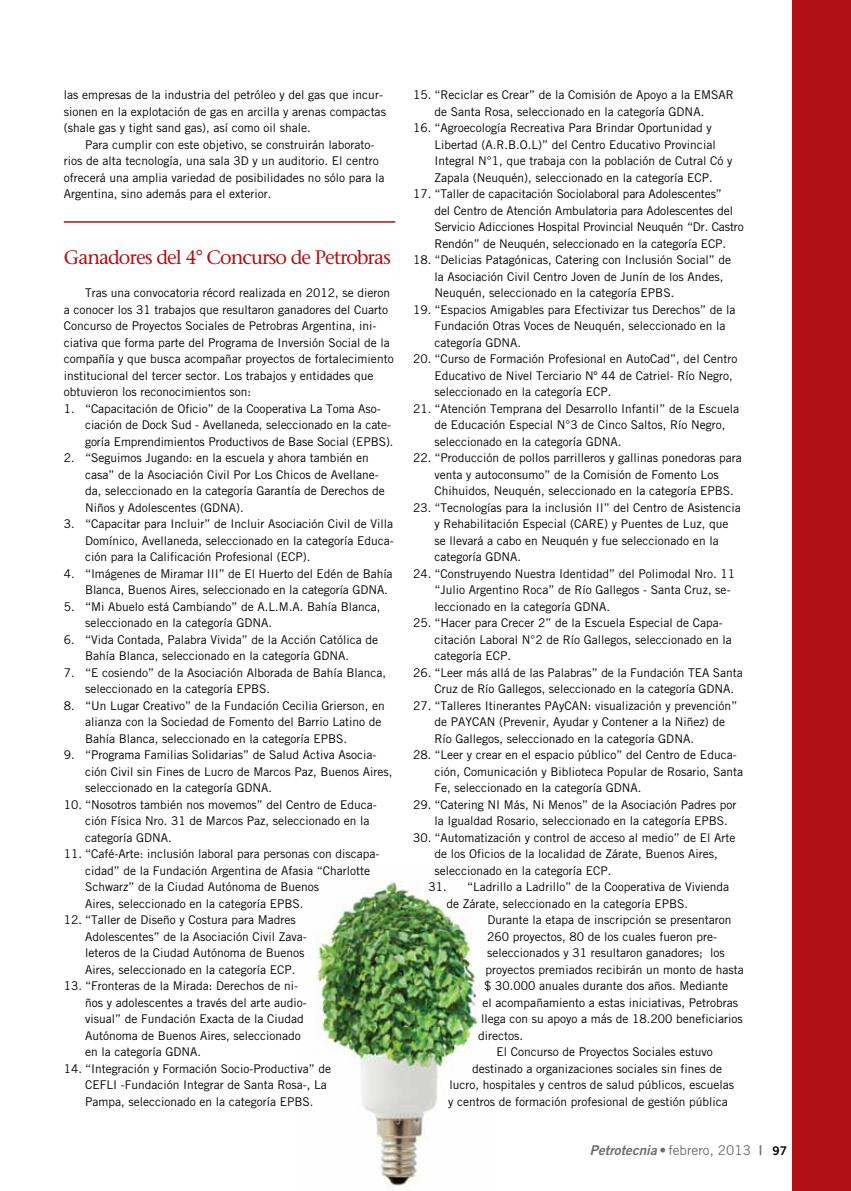
<style>
.page{position:relative;width:851px;height:1191px;background:#fff}
.page>*{position:absolute;margin:0;border:0;box-sizing:border-box;transform-origin:0 0}
.t1{font:19.5px "Stone Serif";letter-spacing:-.05em;color:#b11116}
.t2{font:13.5px "Trade Gothic";color:#6d6e71}
.t3{font:12px/16.5px "Trade Gothic";color:#000}
.s1{font-family:"Trade Gothic Bold Two";font-style:italic}
.s2{font-family:"Trade Gothic Bold Two"}
.s3{font-family:"Trade Gothic Bold Two";font-size:12px;color:#000}
</style>
<div class="page">
<div style="left:792px;top:0;width:58px;height:1191px;background:#b11116"></div>
<img style="left:315px;top:881px;width:173px;height:310px">
<hr style="left:64px;top:221px;width:331px;height:2px;background:#b11116">
<p class="t3" style="left:64px;top:86px;width:323px">las empresas de la industria del petróleo y del gas que incur&shy;sionen en la explotación de gas en arcilla y arenas compactas (shale gas y tight sand gas), así como oil shale.</p>
<p class="t3" style="left:64px;top:136px;width:322px;text-indent:21px">Para cumplir con este objetivo, se construirán laborato&shy;rios de alta tecnología, una sala 3D y un auditorio. El centro ofrecerá una amplia variedad de posibilidades no sólo para la Argentina, sino además para el exterior.</p>
<h1 class="t1" style="left:64px;top:245px;width:328px">Ganadores del 4° Concurso de Petrobras</h1>
<p class="t3" style="left:64px;top:284px;width:331px;text-indent:21px">Tras una convocatoria récord realizada en 2012, se dieron a conocer los 31 trabajos que resultaron ganadores del Cuarto Concurso de Proyectos Sociales de Petrobras Argentina, ini&shy;ciativa que forma parte del Programa de Inversión Social de la compañía y que busca acompañar proyectos de fortalecimiento institucional del tercer sector. Los trabajos y entidades que obtuvieron los reconocimientos son:</p>
<p class="t3" style="left:85px;top:400px;width:310px;text-indent:-21px">1. “Capacitación de Oficio” de la Cooperativa La Toma Aso&shy;ciación de Dock Sud - Avellaneda, seleccionado en la cate&shy;goría Emprendimientos Productivos de Base Social (EPBS).</p>
<p class="t3" style="left:85px;top:449px;width:301px;text-indent:-21px">2. “Seguimos Jugando: en la escuela y ahora también en casa” de la Asociación Civil Por Los Chicos de Avellane&shy;da, seleccionado en la categoría Garantía de Derechos de Niños y Adolescentes (GDNA).</p>
<p class="t3" style="left:85px;top:515px;width:310px;text-align:justify;text-indent:-21px">3. “Capacitar para Incluir” de Incluir Asociación Civil de Villa Domínico, Avellaneda, seleccionado en la categoría Educa&shy;ción para la Calificación Profesional (ECP).</p>
<p class="t3" style="left:85px;top:565px;width:309px;text-indent:-21px">4. “Imágenes de Miramar III” de El Huerto del Edén de Bahía<br>Blanca, Buenos Aires, seleccionado en la categoría GDNA.</p>
<p class="t3" style="left:85px;top:598px;width:297px;text-indent:-21px">5. “Mi Abuelo está Cambiando” de A.L.M.A. Bahía Blanca, seleccionado en la categoría GDNA.</p>
<p class="t3" style="left:85px;top:631px;width:294px;text-indent:-21px">6. “Vida Contada, Palabra Vivida” de la Acción Católica de<br>Bahía Blanca, seleccionado en la categoría GDNA.</p>
<p class="t3" style="left:85px;top:664px;width:302px;text-indent:-21px">7. “E cosiendo” de la Asociación Alborada de Bahía Blanca, seleccionado en la categoría EPBS.</p>
<p class="t3" style="left:85px;top:697px;width:301px;text-indent:-21px">8. “Un Lugar Creativo” de la Fundación Cecilia Grierson, en alianza con la Sociedad de Fomento del Barrio Latino de<br>Bahía Blanca, seleccionado en la categoría EPBS.</p>
<p class="t3" style="left:85px;top:746px;width:309px;text-indent:-21px">9. “Programa Familias Solidarias” de Salud Activa Asocia&shy;ción Civil sin Fines de Lucro de Marcos Paz, Buenos Aires, seleccionado en la categoría GDNA.</p>
<p class="t3" style="left:85px;top:796px;width:293px;text-indent:-21px">10. “Nosotros también nos movemos” del Centro de Educa&shy;ción Física Nro. 31 de Marcos Paz, seleccionado en la categoría GDNA.</p>
<p class="t3" style="left:85px;top:845px;width:296px;text-indent:-21px">11. “Café-Arte: inclusión laboral para personas con discapa&shy;cidad” de la Fundación Argentina de Afasia “Charlotte Schwarz” de la Ciudad Autónoma de Buenos<br>Aires, seleccionado en la categoría EPBS.</p>
<p class="t3" style="left:85px;top:911px;width:223px;text-indent:-21px">12. “Taller de Diseño y Costura para Madres Adolescentes” de la Asociación Civil Zava&shy;leteros de la Ciudad Autónoma de Buenos Aires, seleccionado en la categoría ECP.</p>
<p class="t3" style="left:85px;top:977px;width:223px;text-indent:-21px">13. “Fronteras de la Mirada: Derechos de ni&shy;ños y adolescentes a través del arte audio&shy;visual” de Fundación Exacta de la Ciudad Autónoma de Buenos Aires, seleccionado en la categoría GDNA.</p>
<p class="t3" style="left:85px;top:1060px;width:247px;text-indent:-21px">14. “Integración y Formación Socio-Productiva” de<br>CEFLI -Fundación Integrar de Santa Rosa-, La<br>Pampa, seleccionado en la categoría EPBS.</p>
<p class="t3" style="left:434px;top:86px;width:301px;text-indent:-21px">15. “Reciclar es Crear” de la Comisión de Apoyo a la EMSAR de Santa Rosa, seleccionado en la categoría GDNA.</p>
<p class="t3" style="left:434px;top:119px;width:299px;text-indent:-21px">16. “Agroecología Recreativa Para Brindar Oportunidad y Libertad (A.R.B.O.L)” del Centro Educativo Provincial Integral N°1, que trabaja con la población de Cutral Có y Zapala (Neuquén), seleccionado en la categoría ECP.</p>
<p class="t3" style="left:434px;top:185px;width:311px;text-indent:-21px">17. “Taller de capacitación Sociolaboral para Adolescentes”<br>del Centro de Atención Ambulatoria para Adolescentes del Servicio Adicciones Hospital Provincial Neuquén “Dr. Castro Rendón” de Neuquén, seleccionado en la categoría ECP.</p>
<p class="t3" style="left:434px;top:251px;width:298px;text-indent:-21px">18. “Delicias Patagónicas, Catering con Inclusión Social” de la Asociación Civil Centro Joven de Junín de los Andes,<br>Neuquén, seleccionado en la categoría EPBS.</p>
<p class="t3" style="left:434px;top:301px;width:302px;text-indent:-21px">19. “Espacios Amigables para Efectivizar tus Derechos” de la<br>Fundación Otras Voces de Neuquén, seleccionado en la categoría GDNA.</p>
<p class="t3" style="left:434px;top:350px;width:304px;text-indent:-21px">20. “Curso de Formación Profesional en AutoCad”, del Centro<br>Educativo de Nivel Terciario Nº 44 de Catriel- Río Negro, seleccionado en la categoría ECP.</p>
<p class="t3" style="left:434px;top:400px;width:306px;text-indent:-21px">21. “Atención Temprana del Desarrollo Infantil” de la Escuela de Educación Especial N°3 de Cinco Saltos, Río Negro, seleccionado en la categoría GDNA.</p>
<p class="t3" style="left:434px;top:449px;width:308px;text-indent:-21px">22. “Producción de pollos parrilleros y gallinas ponedoras para venta y autoconsumo” de la Comisión de Fomento Los<br>Chihuidos, Neuquén, seleccionado en la categoría EPBS.</p>
<p class="t3" style="left:434px;top:499px;width:307px;text-indent:-21px">23. “Tecnologías para la inclusión II” del Centro de Asistencia y Rehabilitación Especial (CARE) y Puentes de Luz, que se llevará a cabo en Neuquén y fue seleccionado en la categoría GDNA.</p>
<p class="t3" style="left:434px;top:565px;width:302px;text-indent:-21px">24. “Construyendo Nuestra Identidad” del Polimodal Nro. 11 “Julio Argentino Roca” de Río Gallegos - Santa Cruz, se&shy;leccionado en la categoría GDNA.</p>
<p class="t3" style="left:434px;top:614px;width:299px;text-indent:-21px">25. “Hacer para Crecer 2” de la Escuela Especial de Capa&shy;citación Laboral N°2 de Río Gallegos, seleccionado en la categoría ECP.</p>
<p class="t3" style="left:434px;top:664px;width:309px;text-indent:-21px">26. “Leer más allá de las Palabras” de la Fundación TEA Santa<br>Cruz de Río Gallegos, seleccionado en la categoría GDNA.</p>
<p class="t3" style="left:434px;top:697px;width:304px;text-indent:-21px">27. “Talleres Itinerantes PAyCAN: visualización y prevención” de PAYCAN (Prevenir, Ayudar y Contener a la Niñez) de<br>Río Gallegos, seleccionado en la categoría GDNA.</p>
<p class="t3" style="left:434px;top:746px;width:310px;text-indent:-21px">28. “Leer y crear en el espacio público” del Centro de Educa&shy;ción, Comunicación y Biblioteca Popular de Rosario, Santa<br>Fe, seleccionado en la categoría GDNA.</p>
<p class="t3" style="left:434px;top:796px;width:303px;text-indent:-21px">29. “Catering NI Más, Ni Menos” de la Asociación Padres por la Igualdad Rosario, seleccionado en la categoría EPBS.</p>
<p class="t3" style="left:434px;top:829px;width:302px;text-indent:-21px">30. “Automatización y control de acceso al medio” de El Arte de los Oficios de la localidad de Zárate, Buenos Aires, seleccionado en la categoría ECP.</p>
<p class="t3" style="left:446px;top:878px;width:284px;text-indent:-18px">31. “Ladrillo a Ladrillo” de la Cooperativa de Vivienda de Zárate, seleccionado en la categoría EPBS.</p>
<p class="t3" style="left:487px;top:911px;width:245px">Durante la etapa de inscripción se presentaron</p>
<p class="t3" style="left:487px;top:928px;width:231px">260 proyectos, 80 de los cuales fueron pre-</p>
<p class="t3" style="left:487px;top:944px;width:239px">seleccionados y 31 resultaron ganadores; los</p>
<p class="t3" style="left:485px;top:961px;width:259px">proyectos premiados recibirán un monto de hasta</p>
<p class="t3" style="left:484px;top:977px;width:245px">$ 30.000 anuales durante dos años. Mediante</p>
<p class="t3" style="left:482px;top:994px;width:257px">el acompañamiento a estas iniciativas, Petrobras</p>
<p class="t3" style="left:481px;top:1010px;width:263px">llega con su apoyo a más de 18.200 beneficiarios</p>
<p class="t3" style="left:478px;top:1027px;width:46px">directos.</p>
<p class="t3" style="left:496px;top:1043px;width:218px">El Concurso de Proyectos Sociales estuvo</p>
<p class="t3" style="left:472px;top:1060px;width:251px">destinado a organizaciones sociales sin fines de</p>
<p class="t3" style="left:449px;top:1076px;width:286px">lucro, hospitales y centros de salud públicos, escuelas</p>
<p class="t3" style="left:448px;top:1093px;width:281px">y centros de formación profesional de gestión pública</p>
<p class="t2" style="left:590px;top:1142px;width:199px"><span class="s1">Petrotecnia</span> <span class="s2">•</span> febrero, 2013 <span class="s2">|</span> <span class="s3">97</span></p>
</div>
